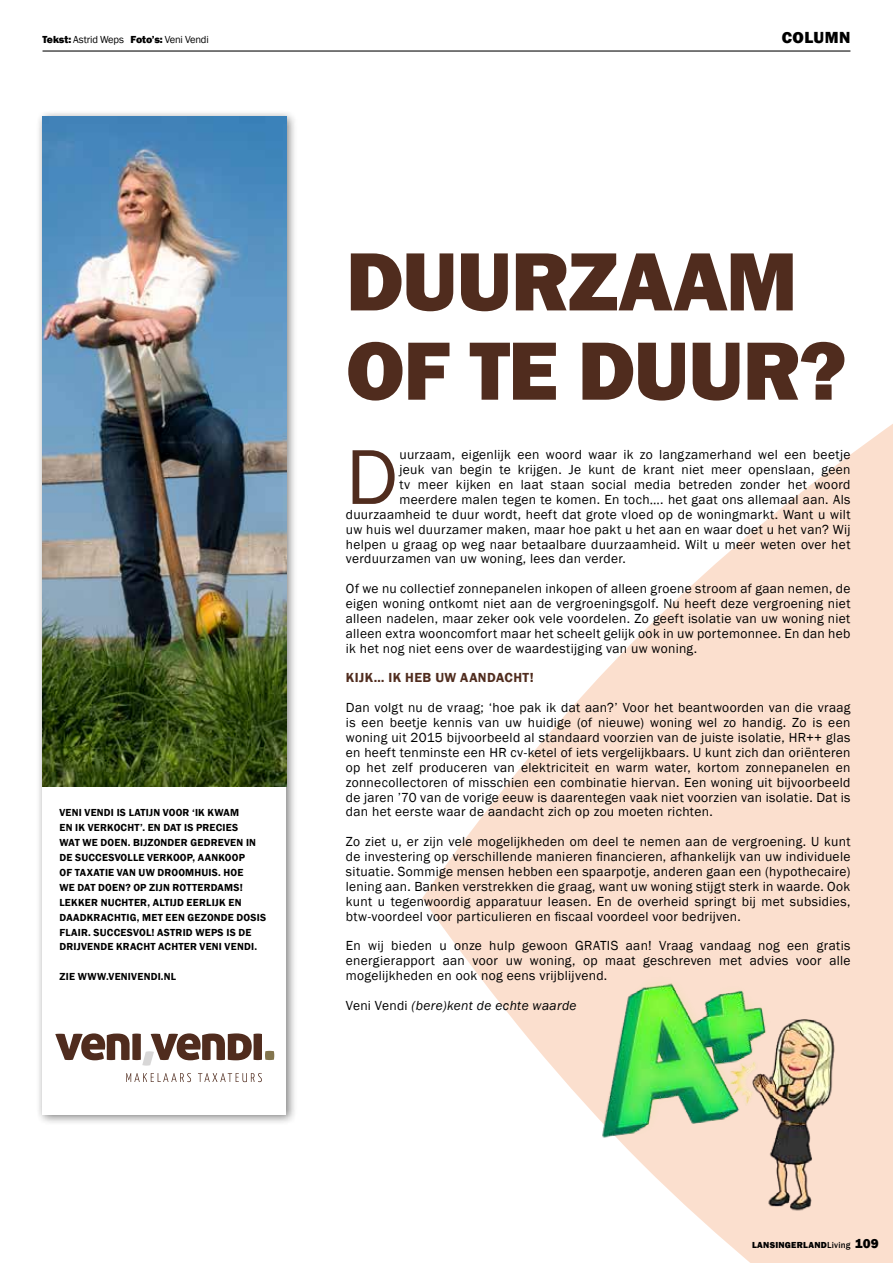
<style>
.page{position:relative;width:893px;height:1263px;background:#fff}
.page>*{position:absolute;margin:0;border:0;box-sizing:border-box;transform-origin:0 0}
.t1{font:800 85.5px/89.2px "Franklin Gothic";letter-spacing:-.015em;color:#502c1e}
.t2{font:80.55px "Franklin Gothic";color:#502c1e}
.t3{font:800 16.5px "Franklin Gothic";letter-spacing:.025em;color:#000}
.t4{font:13.5px/14.9px "Franklin Gothic";letter-spacing:.025em;color:#000;text-align:justify}
.t5{font:italic 13.5px "Franklin Gothic";letter-spacing:.025em;color:#000}
.t6{font:600 13.5px "Franklin Gothic";letter-spacing:.03em;color:#502c1e}
.t7{font:600 10.5px/14.9px "Franklin Gothic";letter-spacing:.02em;color:#000}
.t8{font:10.5px "Franklin Gothic";letter-spacing:-.02em;color:#000}
.t9{font:800 9px "Franklin Gothic";letter-spacing:.025em;color:#000}
.s1{font-weight:800}
.s2{font-style:normal}
.s3{font-weight:500}
.s4{font-size:13.5px}
</style>
<div class="page">
<svg style="left:422px;top:424px;width:471px;height:839px;fill:#fbdfce"></svg>
<hr style="left:43px;top:50px;width:807px;height:2px;background:#000">
<div style="left:36px;top:110px;width:262px;height:1015px;background:#000;opacity:.5"></div>
<div style="left:43px;top:117px;width:243px;height:997px;background:#fff"></div>
<img style="left:43px;top:117px;width:243px;height:670px">
<svg style="left:55px;top:1033px;width:219px;height:32px"></svg>
<svg style="left:126px;top:1073px;width:65px;height:9px"></svg>
<svg style="left:198px;top:1073px;width:64px;height:9px"></svg>
<img style="left:599px;top:965px;width:252px;height:253px">
<p class="t8" style="left:43px;top:33px;width:168px"><span class="s1">Tekst:</span> Astrid Weps <span class="s1">Foto’s:</span> Veni Vendi</p>
<p class="t3" style="left:782px;top:26px;width:70px">COLUMN</p>
<p class="t7" style="left:60px;top:806px;width:208px">VENI VENDI IS LATIJN VOOR ‘IK KWAM<br>EN IK VERKOCHT’. EN DAT IS PRECIES<br>WAT WE DOEN. BIJZONDER GEDREVEN IN DE SUCCESVOLLE VERKOOP, AANKOOP<br>OF TAXATIE VAN UW DROOMHUIS. HOE<br>WE DAT DOEN? OP ZIJN ROTTERDAMS!<br>LEKKER NUCHTER, ALTIJD EERLIJK EN DAADKRACHTIG, MET EEN GEZONDE DOSIS FLAIR. SUCCESVOL! ASTRID WEPS IS DE DRIJVENDE KRACHT ACHTER VENI VENDI.</p>
<p class="t7" style="left:60px;top:969px;width:118px">ZIE WWW.VENIVENDI.NL</p>
<h1 class="t1" style="left:346px;top:237px;width:502px">DUURZAAM<br>OF TE DUUR?</h1>
<h2 class="t2" style="left:346px;top:427px;width:54px">D</h2>
<p class="t4" style="left:400px;top:448px;width:452px">uurzaam, eigenlijk een woord waar ik zo langzamerhand wel een beetje</p>
<p class="t4" style="left:400px;top:462px;width:452px">jeuk van begin te krijgen. Je kunt de krant niet meer openslaan, geen</p>
<p class="t4" style="left:400px;top:477px;width:452px">tv meer kijken en laat staan social media betreden zonder het woord</p>
<p class="t4" style="left:400px;top:492px;width:452px">meerdere malen tegen te komen. En toch…. het gaat ons allemaal aan. Als</p>
<p class="t4" style="left:346px;top:507px;width:506px">duurzaamheid te duur wordt, heeft dat grote vloed op de woningmarkt. Want u wilt</p>
<p class="t4" style="left:346px;top:522px;width:506px">uw huis wel duurzamer maken, maar hoe pakt u het aan en waar doet u het van? Wij</p>
<p class="t4" style="left:346px;top:537px;width:506px">helpen u graag op weg naar betaalbare duurzaamheid. Wilt u meer weten over het</p>
<p class="t4" style="left:346px;top:552px;width:281px">verduurzamen van uw woning, lees dan verder.</p>
<p class="t4" style="left:346px;top:581px;width:506px">Of we nu collectief zonnepanelen inkopen of alleen groene stroom af gaan nemen, de eigen woning ontkomt niet aan de vergroeningsgolf. Nu heeft deze vergroening niet alleen nadelen, maar zeker ook vele voordelen. Zo geeft isolatie van uw woning niet alleen extra wooncomfort maar het scheelt gelijk ook in uw portemonnee. En dan heb ik het nog niet eens over de waardestijging van uw woning.</p>
<p class="t6" style="left:346px;top:670px;width:189px">KIJK… IK HEB UW AANDACHT!</p>
<p class="t4" style="left:346px;top:701px;width:506px">Dan volgt nu de vraag; ‘hoe pak ik dat aan?’ Voor het beantwoorden van die vraag is een beetje kennis van uw huidige (of nieuwe) woning wel zo handig. Zo is een woning uit 2015 bijvoorbeeld al standaard voorzien van de juiste isolatie, HR++ glas en heeft tenminste een HR cv-ketel of iets vergelijkbaars. U kunt zich dan oriënteren op het zelf produceren van elektriciteit en warm water, kortom zonnepanelen en zonnecollectoren of misschien een combinatie hiervan. Een woning uit bijvoorbeeld de jaren ’70 van de vorige eeuw is daarentegen vaak niet voorzien van isolatie. Dat is dan het eerste waar de aandacht zich op zou moeten richten.</p>
<p class="t4" style="left:346px;top:834px;width:506px">Zo ziet u, er zijn vele mogelijkheden om deel te nemen aan de vergroening. U kunt de investering op verschillende manieren financieren, afhankelijk van uw individuele situatie. Sommige mensen hebben een spaarpotje, anderen gaan een (hypothecaire) lening aan. Banken verstrekken die graag, want uw woning stijgt sterk in waarde. Ook kunt u tegenwoordig apparatuur leasen. En de overheid springt bij met subsidies, btw-voordeel voor particulieren en fiscaal voordeel voor bedrijven.</p>
<p class="t4" style="left:346px;top:939px;width:506px">En wij bieden u onze hulp gewoon GRATIS aan! Vraag vandaag nog een gratis energierapport aan voor uw woning, op maat geschreven met advies voor alle mogelijkheden en ook nog eens vrijblijvend.</p>
<p class="t5" style="left:346px;top:997px;width:232px"><span class="s2">Veni Vendi</span> (bere)kent de echte waarde</p>
<p class="t9" style="left:752px;top:1239px;width:128px">LANSINGERLAND<span class="s3">Living</span> <span class="s4">109</span></p>
</div>
